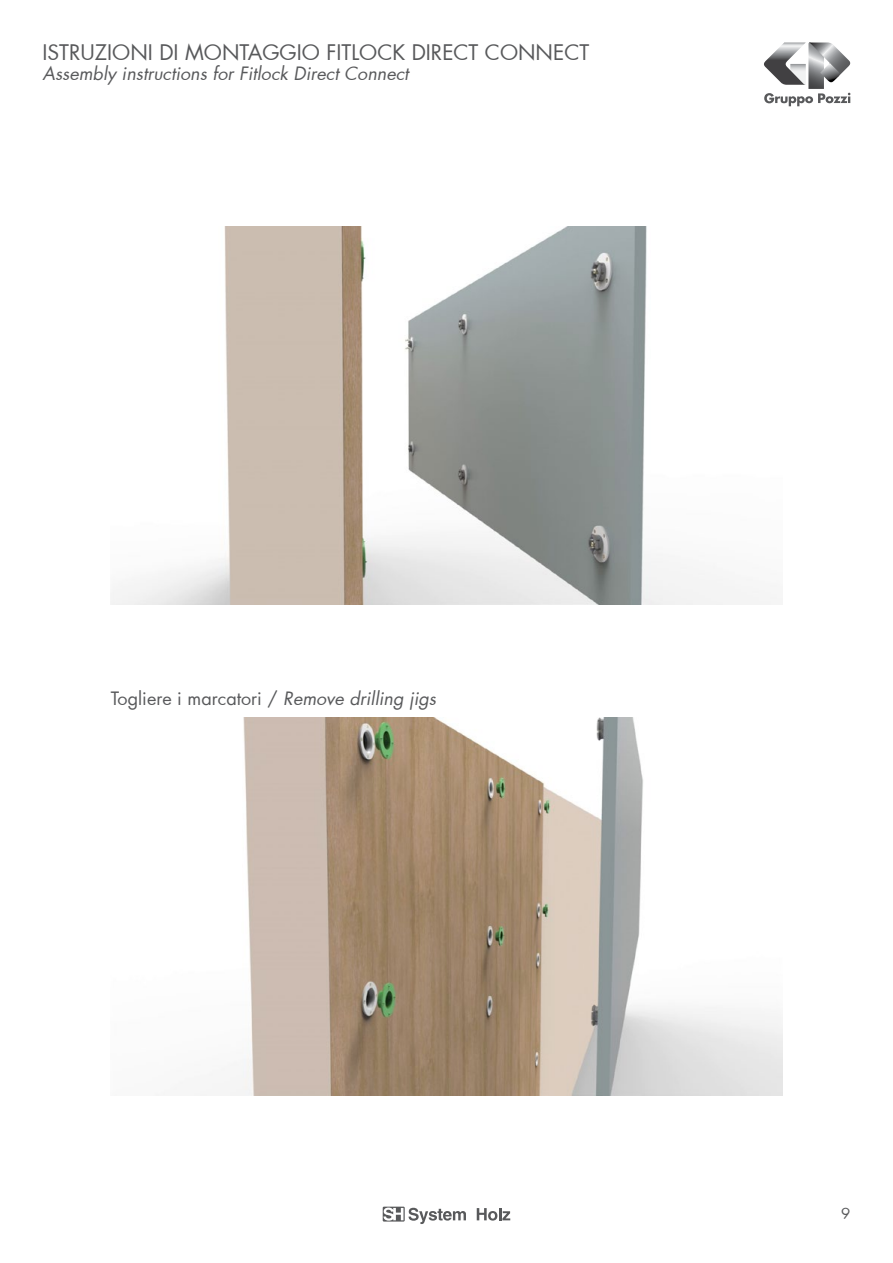
<style>
.page{position:relative;width:893px;height:1263px;background:#fff}
.page>*{position:absolute;margin:0;border:0;box-sizing:border-box;transform-origin:0 0}
.t1{font:21px "Futura";color:#58595b}
.t2{font:italic 18px "Futura";color:#58595b}
.t3{font:18px "Futura";color:#58595b}
.t4{font:15px "Futura";color:#58595b}
.s1{font-style:italic}
</style>
<div class="page">
<svg style="left:383px;top:1206px;width:83px;height:18px"></svg>
<svg style="left:477px;top:1208px;width:33px;height:12px"></svg>
<svg style="left:764px;top:42px;width:86px;height:64px"></svg>
<img style="left:111px;top:226px;width:666px;height:378px">
<img style="left:200px;top:718px;width:582px;height:377px">
<p class="t1" style="left:43px;top:38px;width:548px">ISTRUZIONI DI MONTAGGIO FITLOCK DIRECT CONNECT</p>
<p class="t2" style="left:43px;top:61px;width:368px">Assembly instructions for Fitlock Direct Connect</p>
<p class="t3" style="left:111px;top:686px;width:327px">Togliere i marcatori / <span class="s1">Remove drilling jigs</span></p>
<p class="t4" style="left:841px;top:1203px;width:11px">9</p>
</div>
